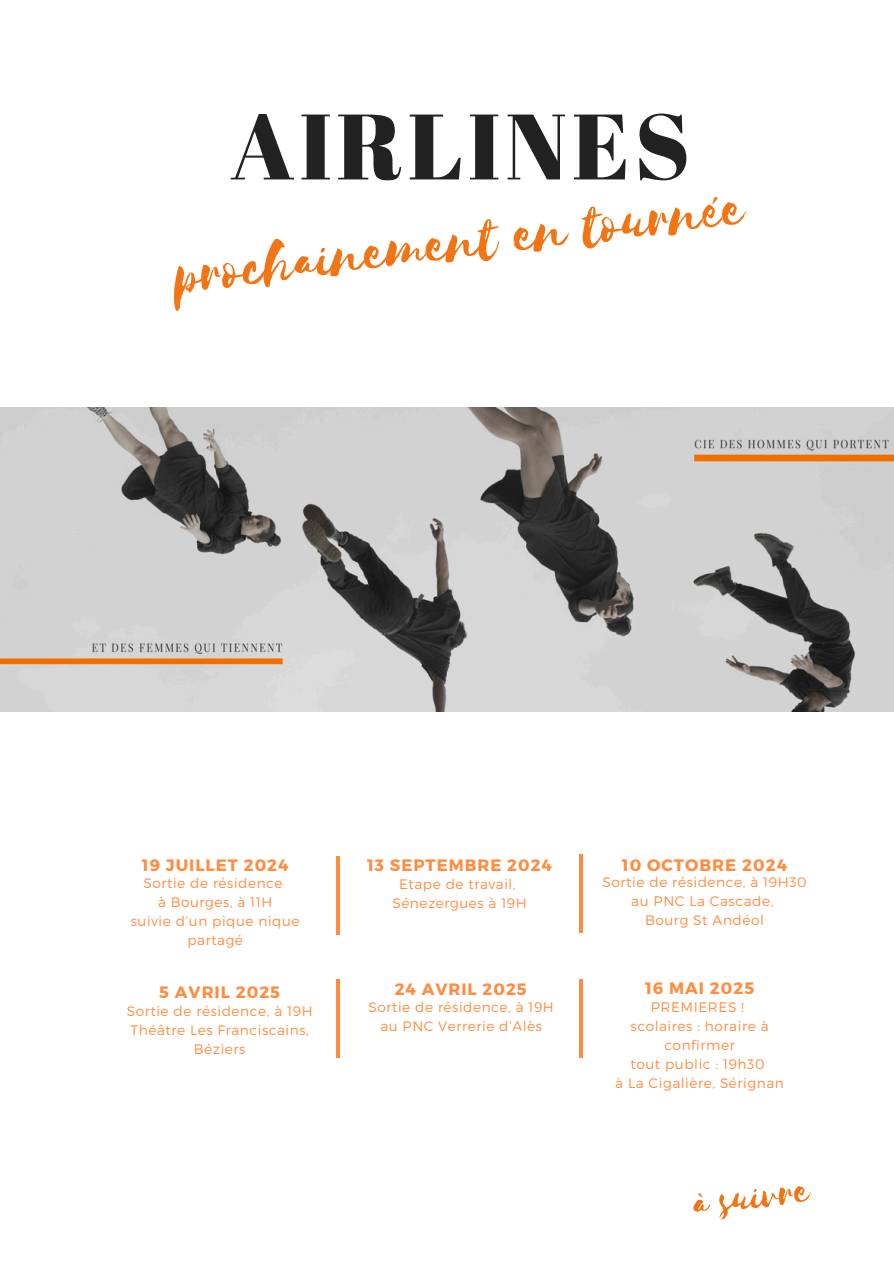
<style>
.page{position:relative;width:894px;height:1264px;background:#fff}
.page>*{position:absolute;margin:0;border:0;box-sizing:border-box;transform-origin:0 0}
.t1{font:92.7px "Abril Fatface";letter-spacing:.05em;color:#222}
.t2{font:65.4px "Selima";color:#f27515}
.t3{font:45.9px "Selima";color:#f27515}
.t4{font:700 16.5px "Montserrat";letter-spacing:.06em;color:#ff8c41}
.t5{font:300 13.8px/19.2px "Montserrat";letter-spacing:.04em;color:#ff8c41;text-align:center}
.t6{font:300 13.65px/19.2px "Montserrat";letter-spacing:.04em;color:#ff8c41;text-align:center}
</style>
<div class="page">
<img style="left:0;top:407px;width:893px;height:304px">
<hr style="left:336px;top:856px;width:3px;height:79px;background:#ff8c41">
<hr style="left:336px;top:979px;width:3px;height:79px;background:#ff8c41">
<hr style="left:579px;top:979px;width:3px;height:79px;background:#ff8c41">
<hr style="left:579px;top:854px;width:3px;height:79px;background:#ff8c41">
<h1 class="t1" style="left:230px;top:81px;width:461px">AIRLINES</h1>
<h2 class="t2" style="left:171px;top:241px;width:574px;rotate:-7deg">prochainement en tournée</h2>
<p class="t4" style="left:142px;top:854px;width:148px">19 JUILLET 2024</p>
<h4 class="t6" style="left:143px;top:872px;width:140px">Sortie de résidence</h4>
<p class="t6" style="left:158px;top:892px;width:116px">à Bourges, à 11H</p>
<p class="t6" style="left:131px;top:911px;width:170px">suivie d’un pique nique partagé</p>
<p class="t4" style="left:159px;top:981px;width:122px">5 AVRIL 2025</p>
<p class="t5" style="left:127px;top:1000px;width:187px">Sortie de résidence, à 19H</p>
<p class="t5" style="left:130px;top:1019px;width:180px">Théâtre Les Franciscains,<br>Béziers</p>
<h4 class="t4" style="left:367px;top:854px;width:186px">13 SEPTEMBRE 2024</h4>
<p class="t6" style="left:399px;top:873px;width:118px">Etape de travail,</p>
<p class="t6" style="left:392px;top:892px;width:136px">Sénezergues à 19H</p>
<h4 class="t4" style="left:394px;top:978px;width:133px">24 AVRIL 2025</h4>
<p class="t6" style="left:368px;top:996px;width:187px">Sortie de résidence, à 19H</p>
<p class="t6" style="left:380px;top:1015px;width:163px">au PNC Verrerie d’Alès</p>
<p class="t4" style="left:621px;top:854px;width:167px">10 OCTOBRE 2024</p>
<p class="t5" style="left:602px;top:871px;width:205px">Sortie de résidence, à 19H30 au PNC La Cascade,</p>
<h4 class="t5" style="left:644px;top:910px;width:121px">Bourg St Andéol</h4>
<h4 class="t4" style="left:644px;top:977px;width:111px">16 MAI 2025</h4>
<p class="t5" style="left:650px;top:996px;width:95px">PREMIERES !</p>
<p class="t5" style="left:630px;top:1015px;width:139px">scolaires : horaire à confirmer</p>
<p class="t5" style="left:630px;top:1053px;width:136px">tout public : 19h30</p>
<h4 class="t5" style="left:615px;top:1072px;width:170px">à La Cigalière, Sérignan</h4>
<p class="t3" style="left:689px;top:1179px;width:119px;rotate:-7deg">à suivre</p>
</div>
